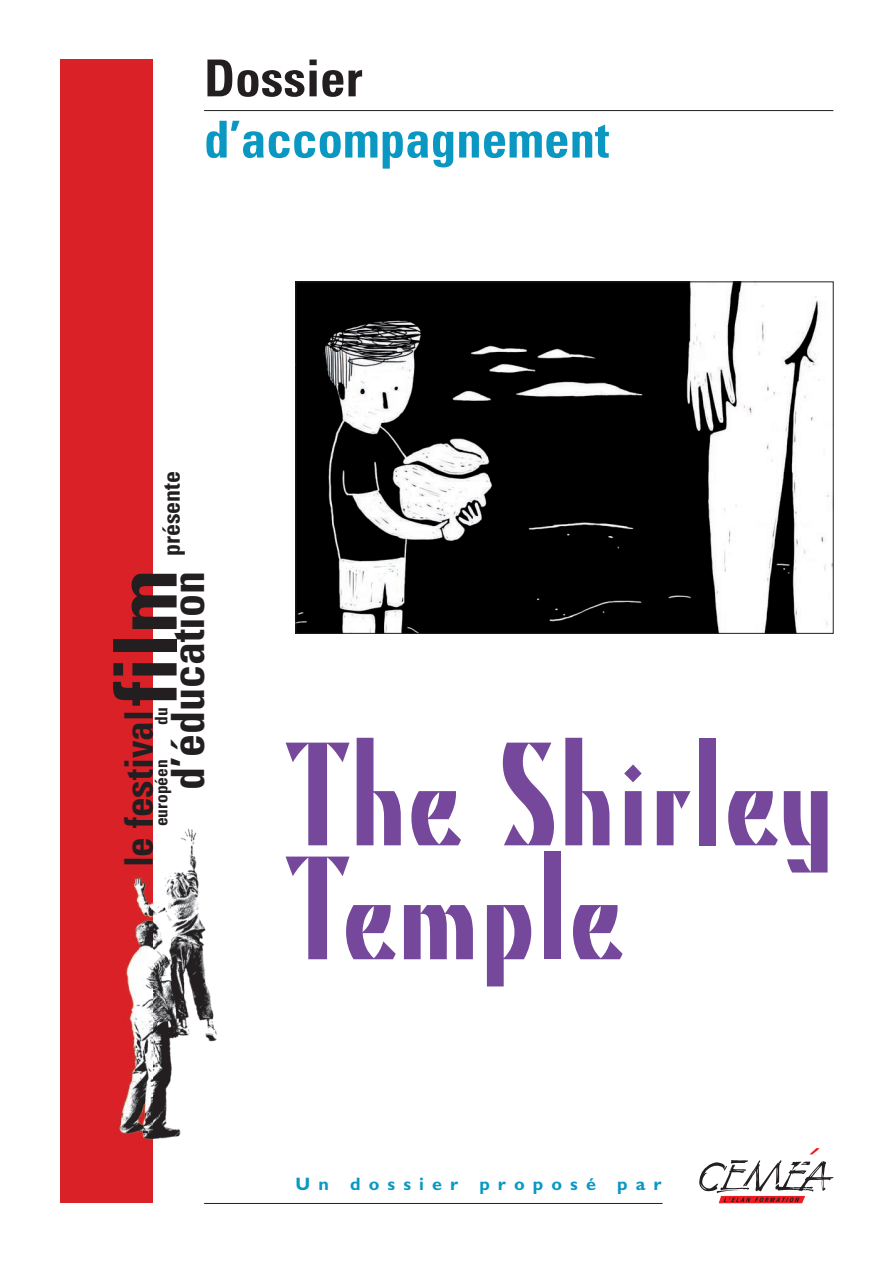
<style>
.page{position:relative;width:893px;height:1263px;background:#fff}
.page>*{position:absolute;margin:0;border:0;box-sizing:border-box;transform-origin:0 0}
.t1{font:146.25px/114px "Kino";color:#76489c}
.t2{font:700 condensed 87.45px "Univers";color:#231f20}
.t3{font:700 condensed 51px "Univers";color:#0a98c2}
.t4{font:700 condensed 51px "Univers";color:#231f20}
.t5{font:700 condensed 45.9px "Univers";color:#231f20}
.t6{font:700 condensed 39.3px "Univers";color:#231f20}
.t7{font:700 condensed 24px "Univers";color:#231f20}
.t8{font:700 18px "M Gill Sans";letter-spacing:.45em;color:#0a98c2}
.t9{font:700 condensed 17.55px "Univers";color:#231f20}
</style>
<div class="page">
<svg style="left:699px;top:1148px;width:135px;height:55px"></svg>
<div style="left:60px;top:60px;width:92px;height:1143px;background:#da2128"></div>
<img style="left:118px;top:823px;width:99px;height:328px">
<img style="left:298px;top:284px;width:531px;height:348px">
<hr style="left:204px;top:1203px;width:459px;height:1px;background:#231f20">
<hr style="left:204px;top:110px;width:629px;height:1px;background:#231f20">
<svg style="left:170px;top:620px;width:5px;height:6px"></svg>
<h3 class="t4" style="left:204px;top:60px;width:160px">Dossier</h3>
<h3 class="t3" style="left:204px;top:121px;width:407px">d’accompagnement</h3>
<h3 class="t7" style="left:163px;top:556px;width:87px;rotate:-90deg">présente</h3>
<h3 class="t5" style="left:171px;top:790px;width:221px;rotate:-90deg">d’éducation</h3>
<h2 class="t2" style="left:113px;top:706px;width:137px;rotate:-90deg">film</h2>
<h3 class="t6" style="left:124px;top:867px;width:159px;rotate:-90deg">le festival</h3>
<p class="t9" style="left:155px;top:725px;width:19px;rotate:-90deg">du</p>
<p class="t9" style="left:155px;top:826px;width:69px;rotate:-90deg">européen</p>
<h1 class="t1" style="left:285px;top:740px;width:551px">The Shirley<br>Temple</h1>
<p class="t8" style="left:296px;top:1178px;width:367px">Un dossier proposé par</p>
</div>
